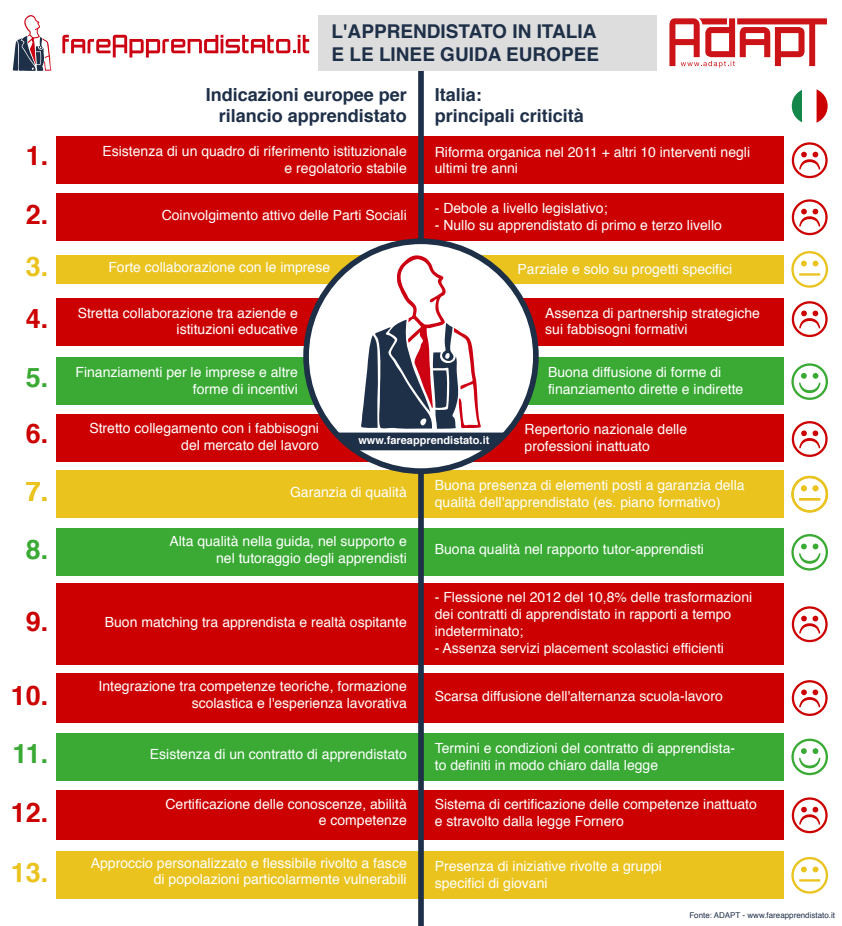
<style>
.page{position:relative;width:842px;height:926px;background:#fff}
.page>*{position:absolute;margin:0;border:0;box-sizing:border-box;transform-origin:0 0}
.t1{font:700 26.9px "Helvetica";color:#c00}
.t2{font:700 26.9px "Helvetica";color:#eac31f}
.t3{font:700 26.9px "Helvetica";color:#3aaa35}
.t4{font:700 19px/22.8px "Helvetica";color:#1e2f48}
.t5{font:700 18px/21.6px "Helvetica";color:#1e2f48;text-align:right}
.t6{font:14px/16.8px "Helvetica";color:#fff;text-align:right}
.t7{font:700 11px "Helvetica";color:#fff}
.t8{font:8px "Helvetica";color:#1e2f48}
</style>
<div class="page">
<div style="left:56px;top:137px;width:728px;height:47px;background:#c00"></div>
<svg style="left:792px;top:142px;width:36px;height:36px"></svg>
<svg style="left:792px;top:199px;width:36px;height:36px"></svg>
<svg style="left:792px;top:301px;width:36px;height:36px"></svg>
<svg style="left:792px;top:421px;width:36px;height:36px"></svg>
<div style="left:56px;top:194px;width:728px;height:47px;background:#c00"></div>
<div style="left:56px;top:255px;width:728px;height:29px;background:#eac31f"></div>
<div style="left:56px;top:414px;width:728px;height:47px;background:#c00"></div>
<div style="left:56px;top:298px;width:728px;height:47px;background:#c00"></div>
<div style="left:56px;top:357px;width:728px;height:47px;background:#3aaa35"></div>
<svg style="left:791px;top:363px;width:37px;height:37px"></svg>
<svg style="left:791px;top:251px;width:37px;height:37px"></svg>
<svg style="left:792px;top:89px;width:36px;height:34px"></svg>
<svg style="left:792px;top:606px;width:36px;height:36px"></svg>
<div style="left:56px;top:583px;width:728px;height:82px;background:#c00"></div>
<svg style="left:792px;top:680px;width:36px;height:36px"></svg>
<div style="left:56px;top:673px;width:728px;height:50px;background:#c00"></div>
<svg style="left:792px;top:797px;width:36px;height:36px"></svg>
<div style="left:56px;top:790px;width:728px;height:50px;background:#c00"></div>
<div style="left:56px;top:851px;width:728px;height:48px;background:#eac31f"></div>
<svg style="left:791px;top:857px;width:37px;height:36px"></svg>
<div style="left:56px;top:529px;width:728px;height:47px;background:#3aaa35"></div>
<svg style="left:791px;top:534px;width:37px;height:36px"></svg>
<div style="left:56px;top:733px;width:728px;height:47px;background:#3aaa35"></div>
<svg style="left:791px;top:738px;width:37px;height:37px"></svg>
<div style="left:56px;top:470px;width:728px;height:48px;background:#eac31f"></div>
<svg style="left:791px;top:476px;width:37px;height:36px"></svg>
<div style="left:418px;top:69px;width:6px;height:857px;background:#1e2f48"></div>
<svg style="left:306px;top:241px;width:230px;height:230px;fill:#fff"></svg>
<div style="left:303px;top:238px;width:236px;height:236px;border:6px solid #1e2f48;border-radius:50%"></div>
<svg style="left:335px;top:255px;width:172px;height:195px"></svg>
<div style="left:319px;top:15px;width:338px;height:56px;background:#ddd"></div>
<svg style="left:669px;top:18px;width:158px;height:50px"></svg>
<svg style="left:62px;top:35px;width:247px;height:23px"></svg>
<svg style="left:13px;top:15px;width:38px;height:56px"></svg>
<h2 class="t4" style="left:331px;top:20px;width:269px">L'APPRENDISTATO IN ITALIA<br>E LE LINEE GUIDA EUROPEE</h2>
<h1 class="t1" style="left:26px;top:134px;width:24px">1.</h1>
<h1 class="t1" style="left:26px;top:193px;width:24px">2.</h1>
<h1 class="t2" style="left:26px;top:245px;width:24px">3.</h1>
<p class="t5" style="left:206px;top:84px;width:203px">Indicazioni europee per rilancio apprendistato</p>
<p class="t5" style="left:435px;top:84px;width:151px;text-align:left">Italia:<br>principali criticità</p>
<p class="t6" style="left:435px;top:144px;width:317px;text-align:left">Riforma organica nel 2011 + altri 10 interventi negli ultimi tre anni</p>
<p class="t6" style="left:162px;top:207px;width:247px">Coinvolgimento attivo delle Parti Sociali</p>
<p class="t6" style="left:102px;top:143px;width:306px">Esistenza di un quadro di riferimento istituzionale e regolatorio stabile</p>
<p class="t6" style="left:435px;top:200px;width:174px">- Debole a livello legislativo;</p>
<p class="t6" style="left:435px;top:217px;width:289px">- Nullo su apprendistato di primo e terzo livello</p>
<p class="t6" style="left:108px;top:259px;width:223px">Forte collaborazione con le imprese</p>
<p class="t6" style="left:518px;top:261px;width:216px">Parziale e solo su progetti specifici</p>
<h1 class="t1" style="left:26px;top:297px;width:24px">4.</h1>
<p class="t6" style="left:78px;top:305px;width:222px">Stretta collaborazione tra aziende e istituzioni educative</p>
<p class="t6" style="left:545px;top:305px;width:216px">Assenza di partnership strategiche</p>
<p class="t6" style="left:545px;top:321px;width:144px">sui fabbisogni formativi</p>
<h1 class="t3" style="left:26px;top:356px;width:24px">5.</h1>
<p class="t6" style="left:75px;top:364px;width:224px">Finanziamenti per le imprese e altre forme di incentivi</p>
<p class="t6" style="left:548px;top:364px;width:175px">Buona diffusione di forme di</p>
<p class="t6" style="left:548px;top:381px;width:197px">finanziamento dirette e indirette</p>
<h1 class="t1" style="left:26px;top:411px;width:24px">6.</h1>
<p class="t6" style="left:89px;top:420px;width:231px">Stretto collegamento con i fabbisogni del mercato del lavoro</p>
<p class="t6" style="left:525px;top:421px;width:164px;text-align:left">Repertorio nazionale delle professioni inattuato</p>
<p class="t7" style="left:358px;top:431px;width:133px">www.fareapprendistato.it</p>
<h1 class="t2" style="left:26px;top:469px;width:24px">7.</h1>
<p class="t6" style="left:280px;top:484px;width:118px">Garanzia di qualità</p>
<p class="t6" style="left:446px;top:477px;width:311px;text-align:left">Buona presenza di lementi posti a g ranzia della qualità dell'apprendis ato (es. piano formativo)</p>
<p class="t6" style="left:435px;top:477px;width:311px">Buona presenza di elementi posti a garanzia della</p>
<p class="t6" style="left:290px;top:484px;width:118px">Garanzia di qualità</p>
<p class="t6" style="left:435px;top:494px;width:287px">qualità dell'apprendistato (es. piano formativo)</p>
<p class="t6" style="left:169px;top:533px;width:239px">Alta qualità nella guida, nel supporto e nel tutoraggio degli apprendisti</p>
<h1 class="t3" style="left:26px;top:528px;width:24px">8.</h1>
<p class="t6" style="left:435px;top:541px;width:271px">Buona qualità nel rapporto tutor-apprendisti</p>
<h1 class="t1" style="left:26px;top:599px;width:24px">9.</h1>
<p class="t6" style="left:105px;top:614px;width:303px">Buon matching tra apprendista e realtà ospitante</p>
<p class="t6" style="left:435px;top:589px;width:319px;text-align:left">- Flessione nel 2012 del 10,8% delle trasformazioni dei contratti di apprendistato in rapporti a tempo indeterminato;</p>
<p class="t6" style="left:435px;top:640px;width:291px">- Assenza servizi placement scolastici efficienti</p>
<p class="t6" style="left:99px;top:678px;width:310px">Integrazione tra competenze teoriche, formazione scolastica e l'esperienza lavorativa</p>
<h1 class="t1" style="left:11px;top:673px;width:39px">10.</h1>
<p class="t6" style="left:435px;top:688px;width:289px">Scarsa diffusione dell'alternanza scuola-lavoro</p>
<h1 class="t3" style="left:12px;top:732px;width:37px">11.</h1>
<p class="t6" style="left:150px;top:746px;width:258px">Esistenza di un contratto di apprendistato</p>
<p class="t6" style="left:435px;top:740px;width:302px">Termini e condizioni del contratto di apprendista-</p>
<p class="t6" style="left:435px;top:757px;width:225px">to definiti in modo chiaro dalla legge</p>
<h1 class="t1" style="left:11px;top:791px;width:39px">12.</h1>
<p class="t6" style="left:166px;top:796px;width:243px">Certificazione delle conoscenze, abilità e competenze</p>
<p class="t6" style="left:435px;top:796px;width:324px">Sistema di certificazione delle competenze inattuato</p>
<p class="t6" style="left:435px;top:813px;width:191px">e stravolto dalla legge Fornero</p>
<h1 class="t2" style="left:11px;top:850px;width:39px">13.</h1>
<p class="t6" style="left:91px;top:855px;width:317px">Approccio personalizzato e flessibile rivolto a fasce di popolazioni particolarmente vulnerabili</p>
<p class="t6" style="left:435px;top:858px;width:229px">Presenza di iniziative rivolte a gruppi</p>
<p class="t6" style="left:435px;top:875px;width:114px">specifici di giovani</p>
<p class="t8" style="left:689px;top:909px;width:147px">Fonte: ADAPT - www.fareapprendistato.it</p>
</div>
